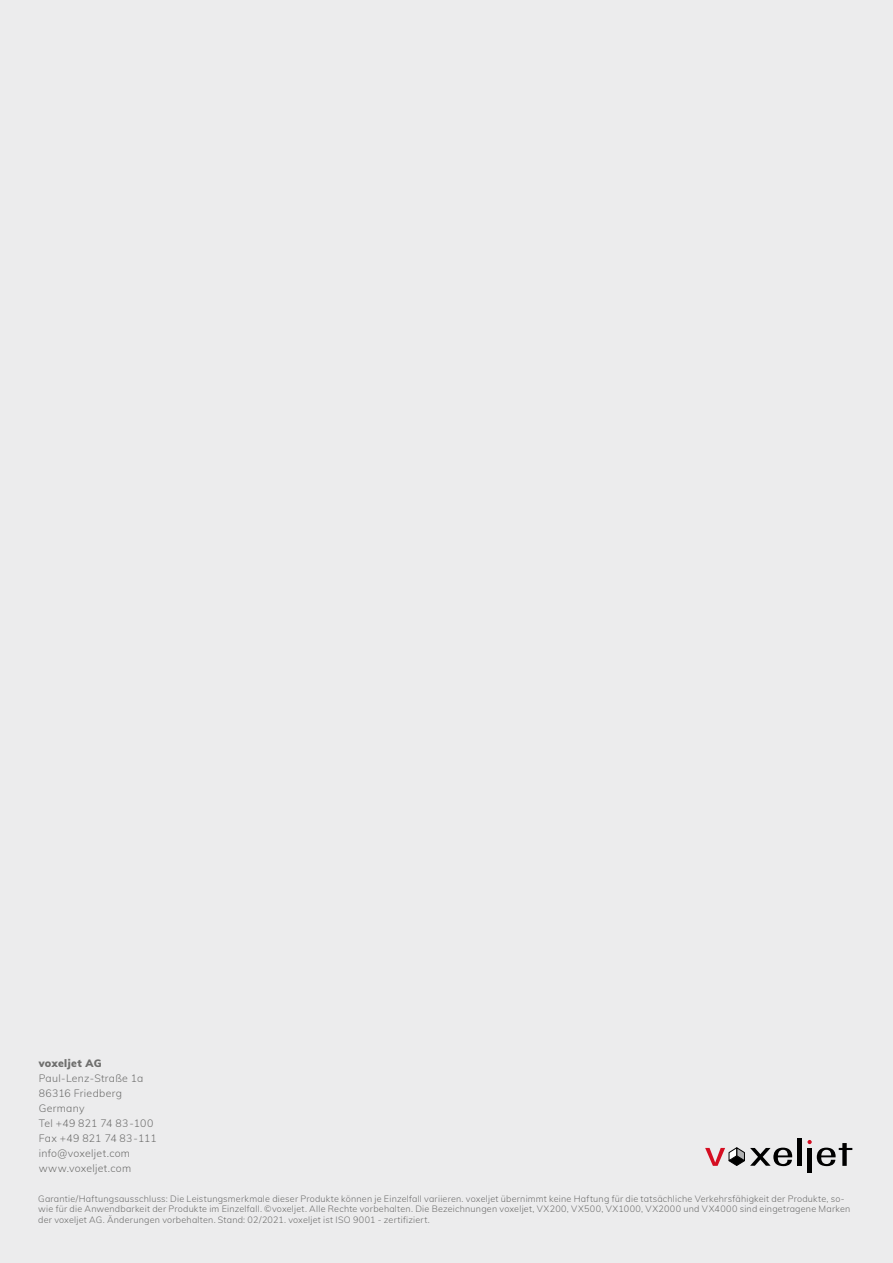
<style>
.page{position:relative;width:893px;height:1263px;background:#ececed}
.page>*{position:absolute;margin:0;border:0;box-sizing:border-box;transform-origin:0 0}
.t1{font:300 10.5px/15px "Muli";letter-spacing:.025em;color:#6f6f6e}
.t2{font:900 10.5px "Muli";letter-spacing:.04em;color:#6f6f6e}
.t3{font:300 9px/10.5px "Muli";letter-spacing:.025em;color:#6f6f6e}
</style>
<div class="page">
<hr style="left:797px;top:1138px;width:4px;height:28px;background:#000">
<div style="left:807px;top:1148px;width:5px;height:24px;background:#000"></div>
<svg style="left:807px;top:1140px;width:45px;height:26px"></svg>
<svg style="left:705px;top:1147px;width:87px;height:19px"></svg>
<p class="t2" style="left:39px;top:1056px;width:64px">voxeljet AG</p>
<p class="t1" style="left:39px;top:1071px;width:120px">Paul-Lenz-Straße 1a<br>86316 Friedberg<br>Germany<br>Tel +49 821 74 83-100<br>Fax +49 821 74 83-111 info@voxeljet.com www.voxeljet.com</p>
<p class="t3" style="left:38px;top:1193px;width:813px">Garantie/Haftungsausschluss: Die Leistungsmerkmale dieser Produkte können je Einzelfall variieren. voxeljet übernimmt keine Haftung für die tatsächliche Verkehrsfähigkeit der Produkte, so&shy;wie für die Anwendbarkeit der Produkte im Einzelfall. ©voxeljet. Alle Rechte vorbehalten. Die Bezeichnungen voxeljet, VX200, VX500, VX1000, VX2000 und VX4000 sind eingetragene Marken der voxeljet AG. Änderungen vorbehalten. Stand: 02/2021. voxeljet ist ISO 9001 - zertifiziert.</p>
</div>
